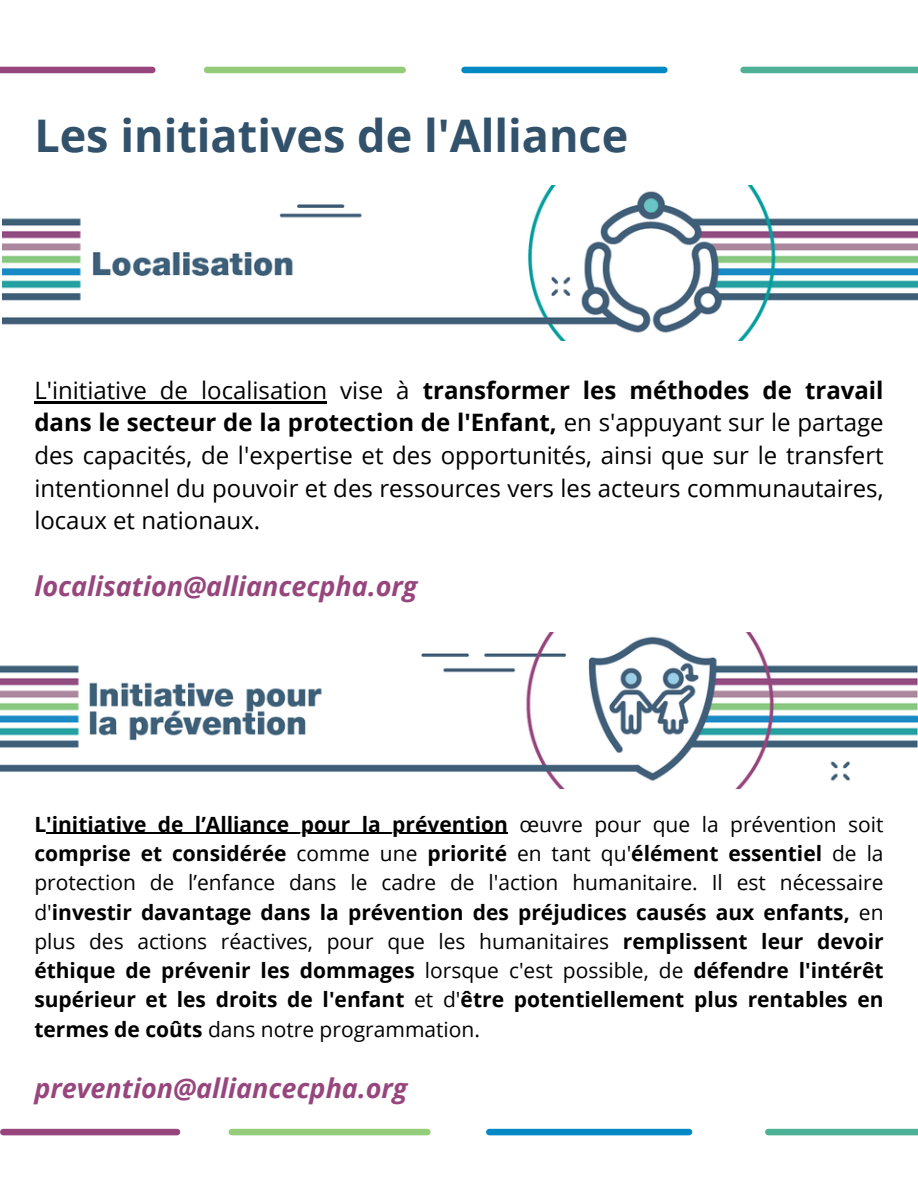
<style>
.page{position:relative;width:918px;height:1188px;background:#fff}
.page>*{position:absolute;margin:0;border:0;box-sizing:border-box;transform-origin:0 0}
.t1{font:700 45px "Open Sans";color:#32516b}
.t2{font:italic 700 27px "Open Sans";color:#97467d}
.t3{font:24px/32.7px "Open Sans";color:#000;text-align:justify}
.t4{font:700 21px/29.2px "Open Sans";color:#000;text-align:justify}
.s1{font-weight:700}
.s2{font-weight:400}
</style>
<div class="page">
<div style="left:3px;top:1129px;width:174px;height:6px;background:#97467d"></div>
<div style="left:232px;top:1129px;width:195px;height:6px;background:#95cc7a"></div>
<div style="left:489px;top:1129px;width:200px;height:6px;background:#0489c5"></div>
<div style="left:768px;top:1129px;width:150px;height:6px;background:#4eb094"></div>
<div style="left:0;top:67px;width:152px;height:6px;background:#97467d"></div>
<div style="left:207px;top:67px;width:196px;height:6px;background:#95cc7a"></div>
<div style="left:465px;top:67px;width:199px;height:6px;background:#0489c5"></div>
<div style="left:744px;top:67px;width:174px;height:6px;background:#4eb094"></div>
<img style="left:0;top:632px;width:918px;height:157px">
<img style="left:2px;top:185px;width:916px;height:155px">
<hr style="left:46px;top:833px;width:462px;height:1px;background:#000">
<hr style="left:34px;top:401px;width:293px;height:2px;background:#000">
<p class="t1" style="left:34px;top:104px;width:595px">Les initiatives de l'Alliance</p>
<p class="t3" style="left:34px;top:373px;width:851px">L'initiative de localisation vise à <span class="s1">transformer les méthodes de travail dans le secteur de la protection de l'Enfant,</span> en s'appuyant sur le partage des capacités, de l'expertise et des opportunités, ainsi que sur le transfert intentionnel du pouvoir et des ressources vers les acteurs communautaires, locaux et nationaux.</p>
<p class="t2" style="left:34px;top:567px;width:385px">localisation@alliancecpha.org</p>
<p class="t4" style="left:34px;top:809px;width:851px">L'initiative de l’Alliance pour la prévention <span class="s2">œuvre pour que la prévention soit</span></p>
<p class="t4" style="left:34px;top:838px;width:851px">comprise et considérée <span class="s2">comme une</span> priorité <span class="s2">en tant qu'</span>élément essentiel <span class="s2">de la protection de l’enfance dans le cadre de l'action humanitaire. Il est nécessaire d'</span>investir davantage dans la prévention des préjudices causés aux enfants, <span class="s2">en plus des actions réactives, pour que les humanitaires</span> remplissent leur devoir éthique de prévenir les dommages <span class="s2">lorsque c'est possible, de</span> défendre l'intérêt supérieur et les droits de l'enfant <span class="s2">et d'</span>être potentiellement plus rentables en termes de coûts <span class="s2">dans notre programmation.</span></p>
<h1 class="t2" style="left:34px;top:1069px;width:375px">prevention@alliancecpha.org</h1>
</div>
